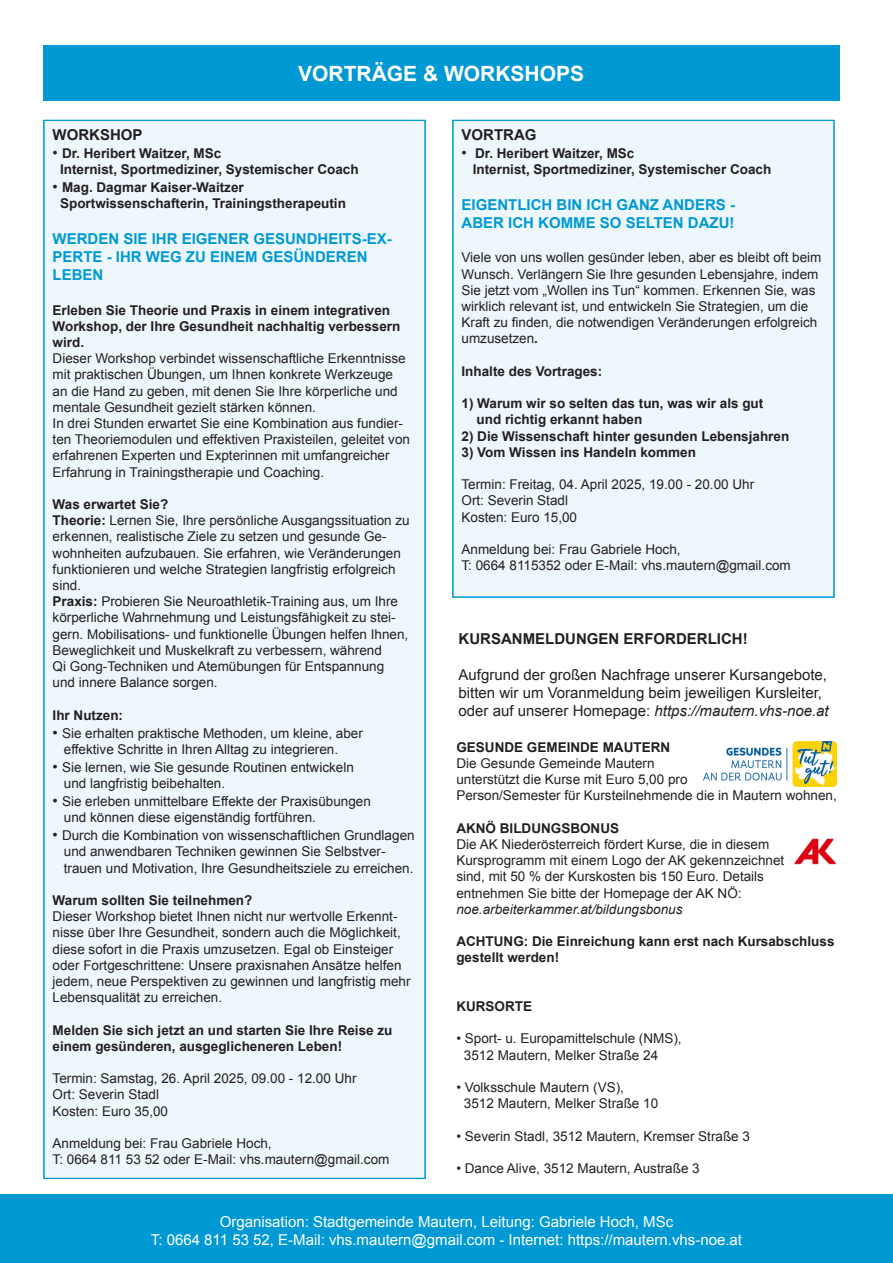
<style>
.page{position:relative;width:893px;height:1263px;background:#fff}
.page>*{position:absolute;margin:0;border:0;box-sizing:border-box;transform-origin:0 0}
.t1{font:700 21px "Arial";color:#fff}
.t2{font:15px/18px "Arial";color:#231f20}
.t3{font:15px "Arial";color:#fff}
.t4{font:700 15px/18px "Arial";color:#0099d3}
.t5{font:700 15px "Arial";color:#231f20}
.t6{font:13.5px/16.2px "Arial";color:#231f20}
.t7{font:700 13.5px/16.2px "Arial";color:#231f20}
.t8{font:italic 13.5px "Arial";color:#231f20}
.s1{font-weight:400;font-size:15px}
.s2{font-weight:700}
.s3{font-size:15px}
.s4{font-style:italic}
</style>
<div class="page">
<img style="left:794px;top:838px;width:42px;height:27px">
<div style="left:0;top:1195px;width:893px;height:68px;background:#0099d3"></div>
<div style="left:44px;top:122px;width:381px;height:1057px;background:#eef7fc"></div>
<div style="left:43px;top:45px;width:796px;height:56px;background:#0099d3"></div>
<img style="left:704px;top:742px;width:133px;height:44px">
<div style="left:455px;top:122px;width:377px;height:473px;background:#eef7fc"></div>
<p class="t1" style="left:298px;top:59px;width:287px">VORTRÄGE &amp; WORKSHOPS</p>
<p class="t5" style="left:53px;top:125px;width:91px">WORKSHOP</p>
<p class="t7" style="left:53px;top:146px;width:170px"><span class="s1">•</span> Dr. Heribert Waitzer, MSc</p>
<p class="t7" style="left:60px;top:162px;width:300px">Internist, Sportmediziner, Systemischer Coach</p>
<p class="t7" style="left:53px;top:180px;width:193px"><span class="s1">•</span> Mag. Dagmar Kaiser-Waitzer</p>
<p class="t7" style="left:60px;top:196px;width:287px">Sportwissenschafterin, Trainingstherapeutin</p>
<p class="t4" style="left:53px;top:231px;width:341px">WERDEN SIE IHR EIGENER GESUNDHEITS-EX-<br>PERTE - IHR WEG ZU EINEM GESÜNDEREN<br>LEBEN</p>
<p class="t7" style="left:53px;top:302px;width:349px">Erleben Sie Theorie und Praxis in einem integrativen<br>Workshop, der Ihre Gesundheit nachhaltig verbessern wird.</p>
<p class="t6" style="left:53px;top:350px;width:355px">Dieser Workshop verbindet wissenschaftliche Erkenntnisse mit praktischen Übungen, um Ihnen konkrete Werkzeuge an die Hand zu geben, mit denen Sie Ihre körperliche und mentale Gesundheit gezielt stärken können.</p>
<p class="t6" style="left:53px;top:415px;width:359px">In drei Stunden erwartet Sie eine Kombination aus fundier&shy;ten Theoriemodulen und effektiven Praxisteilen, geleitet von erfahrenen Experten und Expterinnen mit umfangreicher Erfahrung in Trainingstherapie und Coaching.</p>
<p class="t7" style="left:53px;top:497px;width:117px">Was erwartet Sie?</p>
<p class="t6" style="left:53px;top:512px;width:359px"><span class="s2">Theorie:</span> Lernen Sie, Ihre persönliche Ausgangssituation zu erkennen, realistische Ziele zu setzen und gesunde Ge&shy;wohnheiten aufzubauen. Sie erfahren, wie Veränderungen funktionieren und welche Strategien langfristig erfolgreich sind.</p>
<p class="t6" style="left:53px;top:593px;width:357px"><span class="s2">Praxis:</span> Probieren Sie Neuroathletik-Training aus, um Ihre körperliche Wahrnehmung und Leistungsfähigkeit zu stei&shy;gern. Mobilisations- und funktionelle Übungen helfen Ihnen, Beweglichkeit und Muskelkraft zu verbessern, während</p>
<p class="t6" style="left:53px;top:658px;width:333px">Qi Gong-Techniken und Atemübungen für Entspannung</p>
<p class="t6" style="left:53px;top:674px;width:167px">und innere Balance sorgen.</p>
<p class="t7" style="left:53px;top:707px;width:72px">Ihr Nutzen:</p>
<p class="t6" style="left:64px;top:725px;width:301px;text-indent:-11px"><span class="s3">•</span> Sie erhalten praktische Methoden, um kleine, aber effektive Schritte in Ihren Alltag zu integrieren.</p>
<p class="t6" style="left:64px;top:759px;width:292px;text-indent:-11px"><span class="s3">•</span> Sie lernen, wie Sie gesunde Routinen entwickeln und langfristig beibehalten.</p>
<p class="t6" style="left:64px;top:793px;width:309px;text-indent:-11px"><span class="s3">•</span> Sie erleben unmittelbare Effekte der Praxisübungen und können diese eigenständig fortführen.</p>
<p class="t6" style="left:53px;top:827px;width:364px"><span class="s3">•</span> Durch die Kombination von wissenschaftlichen Grundlagen</p>
<p class="t6" style="left:64px;top:844px;width:351px">und anwendbaren Techniken gewinnen Sie Selbstver&shy;trauen und Motivation, Ihre Gesundheitsziele zu erreichen.</p>
<p class="t7" style="left:53px;top:893px;width:201px">Warum sollten Sie teilnehmen?</p>
<p class="t6" style="left:53px;top:908px;width:359px">Dieser Workshop bietet Ihnen nicht nur wertvolle Erkennt&shy;nisse über Ihre Gesundheit, sondern auch die Möglichkeit, diese sofort in die Praxis umzusetzen. Egal ob Einsteiger oder Fortgeschrittene: Unsere praxisnahen Ansätze helfen jedem, neue Perspektiven zu gewinnen und langfristig mehr Lebensqualität zu erreichen.</p>
<p class="t7" style="left:53px;top:1022px;width:341px">Melden Sie sich jetzt an und starten Sie Ihre Reise zu einem gesünderen, ausgeglicheneren Leben!</p>
<p class="t6" style="left:53px;top:1070px;width:305px">Termin: Samstag, 26. April 2025, 09.00 - 12.00 Uhr</p>
<p class="t6" style="left:53px;top:1087px;width:108px">Ort: Severin Stadl</p>
<p class="t6" style="left:53px;top:1103px;width:117px">Kosten: Euro 35,00</p>
<p class="t6" style="left:53px;top:1135px;width:221px">Anmeldung bei: Frau Gabriele Hoch,</p>
<p class="t6" style="left:53px;top:1151px;width:338px">T: 0664 811 53 52 oder E-Mail: vhs.mautern@gmail.com</p>
<p class="t5" style="left:461px;top:125px;width:76px">VORTRAG</p>
<p class="t7" style="left:461px;top:146px;width:174px"><span class="s1">•</span> Dr. Heribert Waitzer, MSc</p>
<p class="t7" style="left:473px;top:162px;width:300px">Internist, Sportmediziner, Systemischer Coach</p>
<p class="t4" style="left:461px;top:196px;width:275px">EIGENTLICH BIN ICH GANZ ANDERS -</p>
<p class="t4" style="left:461px;top:214px;width:275px">ABER ICH KOMME SO SELTEN DAZU!</p>
<p class="t6" style="left:461px;top:250px;width:361px">Viele von uns wollen gesünder leben, aber es bleibt oft beim Wunsch. Verlängern Sie Ihre gesunden Lebensjahre, indem Sie jetzt vom „Wollen ins Tun“ kommen. Erkennen Sie, was wirklich relevant ist, und entwickeln Sie Strategien, um die Kraft zu finden, die notwendigen Veränderungen erfolgreich umzusetzen<span class="s2">.</span></p>
<p class="t7" style="left:461px;top:363px;width:142px">Inhalte des Vortrages:</p>
<p class="t7" style="left:477px;top:396px;width:288px;text-indent:-15px">1) Warum wir so selten das tun, was wir als gut und richtig erkannt haben</p>
<p class="t7" style="left:461px;top:428px;width:329px">2) Die Wissenschaft hinter gesunden Lebensjahren</p>
<p class="t7" style="left:461px;top:444px;width:236px">3) Vom Wissen ins Handeln kommen</p>
<p class="t6" style="left:461px;top:476px;width:294px">Termin: Freitag, 04. April 2025, 19.00 - 20.00 Uhr</p>
<p class="t6" style="left:461px;top:493px;width:108px">Ort: Severin Stadl</p>
<p class="t6" style="left:461px;top:509px;width:117px">Kosten: Euro 15,00</p>
<p class="t6" style="left:461px;top:541px;width:221px">Anmeldung bei: Frau Gabriele Hoch,</p>
<p class="t6" style="left:461px;top:557px;width:331px">T: 0664 8115352 oder E-Mail: vhs.mautern@gmail.com</p>
<p class="t5" style="left:458px;top:629px;width:291px">KURSANMELDUNGEN ERFORDERLICH!</p>
<p class="t2" style="left:458px;top:666px;width:372px">Aufgrund der großen Nachfrage unserer Kursangebote, bitten wir um Voranmeldung beim jeweiligen Kursleiter, oder auf unserer Homepage: <span class="s4">https://mautern.vhs-noe.at</span></p>
<p class="t7" style="left:456px;top:739px;width:215px">GESUNDE GEMEINDE MAUTERN</p>
<p class="t6" style="left:456px;top:755px;width:200px">Die Gesunde Gemeinde Mautern</p>
<p class="t6" style="left:456px;top:771px;width:233px">unterstützt die Kurse mit Euro 5,00 pro</p>
<p class="t6" style="left:456px;top:788px;width:382px">Person/Semester für Kursteilnehmende die in Mautern wohnen,</p>
<p class="t7" style="left:456px;top:820px;width:164px">AKNÖ BILDUNGSBONUS</p>
<p class="t6" style="left:456px;top:836px;width:314px">Die AK Niederösterreich fördert Kurse, die in diesem</p>
<p class="t6" style="left:456px;top:852px;width:329px">Kursprogramm mit einem Logo der AK gekennzeichnet</p>
<p class="t6" style="left:456px;top:869px;width:309px">sind, mit 50 % der Kurskosten bis 150 Euro. Details</p>
<p class="t6" style="left:456px;top:885px;width:287px">entnehmen Sie bitte der Homepage der AK NÖ:</p>
<p class="t8" style="left:456px;top:900px;width:228px">noe.arbeiterkammer.at/bildungsbonus</p>
<p class="t7" style="left:456px;top:934px;width:380px">ACHTUNG: Die Einreichung kann erst nach Kursabschluss gestellt werden!</p>
<p class="t7" style="left:456px;top:999px;width:77px">KURSORTE</p>
<p class="t6" style="left:464px;top:1031px;width:219px;text-indent:-8px">• Sport- u. Europamittelschule (NMS),<br>3512 Mautern, Melker Straße 24</p>
<p class="t6" style="left:464px;top:1079px;width:196px;text-indent:-8px">• Volksschule Mautern (VS),<br>3512 Mautern, Melker Straße 10</p>
<p class="t6" style="left:456px;top:1128px;width:295px">• Severin Stadl, 3512 Mautern, Kremser Straße 3</p>
<p class="t6" style="left:456px;top:1160px;width:245px">• Dance Alive, 3512 Mautern, Austraße 3</p>
<p class="t3" style="left:220px;top:1212px;width:455px">Organisation: Stadtgemeinde Mautern, Leitung: Gabriele Hoch, MSc</p>
<p class="t3" style="left:151px;top:1230px;width:593px">T: 0664 811 53 52, E-Mail: vhs.mautern@gmail.com - Internet: https://mautern.vhs-noe.at</p>
</div>
